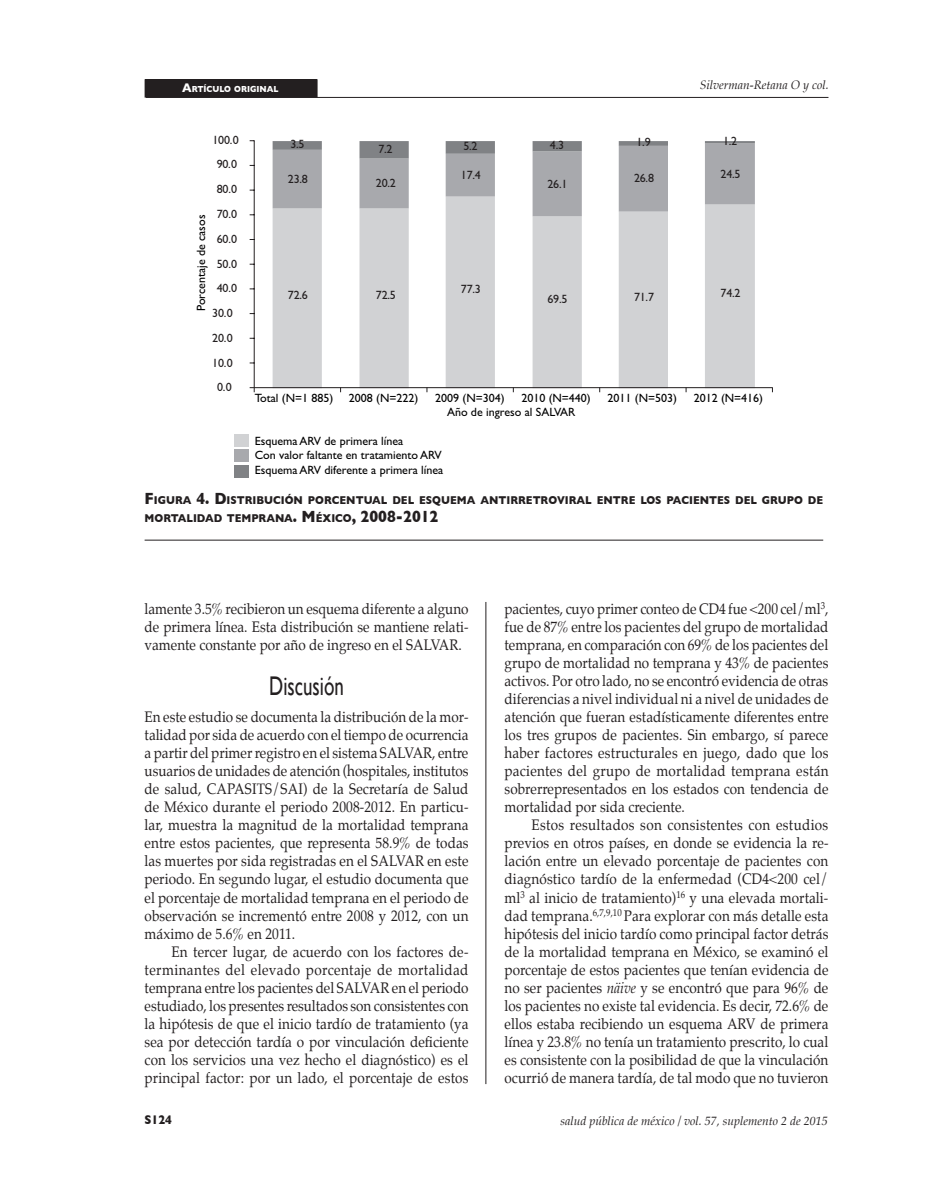
<style>
.page{position:relative;width:944px;height:1200px;background:#fff}
.page>*{position:absolute;margin:0;border:0;box-sizing:border-box;transform-origin:0 0}
.t1{font:27px "Gill Sans";color:#231f20;scale:.7 1}
.t2{font:15px/18px "Palatino";letter-spacing:.005em;color:#231f20;text-align:justify;scale:.9 1}
.t3{font:700 12.75px "Gill Sans";color:#231f20;scale:.9 1}
.t4{font:12px/14.4px "Gill Sans";color:#000001}
.t5{font:12px "Gill Sans";letter-spacing:-.02em;color:#231f20}
.t6{font:italic 12px "Palatino";color:#231f20}
.t7{font:700 11.55px/18px "Gill Sans";color:#231f20;scale:.9 1}
.t8{font:700 8.85px "Gill Sans";color:#fff;scale:.9 1}
.s1{font-size:12.75px}
.s2{font-size:16.5px}
.s3{font-style:italic}
</style>
<div class="page">
<div style="left:145px;top:80px;width:172px;height:17px;background:#231f20"></div>
<hr style="left:146px;top:97px;width:682px;height:1px;background:#231f20">
<hr style="left:486px;top:602px;width:1px;height:481px;background:#231f20">
<hr style="left:145px;top:539px;width:678px;height:1px;background:#231f20">
<hr style="left:254px;top:140px;width:1px;height:252px;background:#231f20">
<div style="left:234px;top:434px;width:14px;height:13px;background:#d1d2d4"></div>
<div style="left:234px;top:464px;width:14px;height:13px;background:#808285"></div>
<div style="left:234px;top:449px;width:14px;height:13px;background:#a8a9ad"></div>
<svg style="left:273px;top:216px;width:482px;height:171px;fill:#d1d2d4"></svg>
<svg style="left:273px;top:141px;width:482px;height:75px"></svg>
<hr style="left:250px;top:387px;width:523px;height:1px;background:#231f20">
<p class="t8" style="left:182px;top:83px;width:109px"><span class="s1">A</span>RTÍCULO ORIGINAL</p>
<p class="t6" style="left:700px;top:76px;width:130px">Silverman-Retana O y col.</p>
<p class="t5" style="left:212px;top:133px;width:28px">100.0</p>
<p class="t5" style="left:217px;top:157px;width:22px">90.0</p>
<p class="t5" style="left:217px;top:182px;width:22px">80.0</p>
<p class="t5" style="left:217px;top:207px;width:22px">70.0</p>
<p class="t4" style="left:194px;top:311px;width:98px;rotate:-90deg">Porcentaje de casos</p>
<p class="t5" style="left:217px;top:232px;width:22px">60.0</p>
<p class="t5" style="left:217px;top:256px;width:22px">50.0</p>
<p class="t5" style="left:217px;top:281px;width:22px">40.0</p>
<p class="t5" style="left:212px;top:306px;width:22px">30.0</p>
<p class="t5" style="left:212px;top:331px;width:22px">20.0</p>
<p class="t5" style="left:212px;top:355px;width:22px">10.0</p>
<p class="t5" style="left:290px;top:137px;width:16px">3.5</p>
<p class="t5" style="left:288px;top:171px;width:22px">23.8</p>
<p class="t5" style="left:378px;top:141px;width:16px">7.2</p>
<p class="t5" style="left:463px;top:139px;width:16px">5.2</p>
<p class="t5" style="left:550px;top:138px;width:16px">4.3</p>
<p class="t5" style="left:636px;top:135px;width:16px">1.9</p>
<p class="t5" style="left:723px;top:134px;width:16px">1.2</p>
<p class="t5" style="left:376px;top:176px;width:22px">20.2</p>
<p class="t5" style="left:461px;top:168px;width:22px">17.4</p>
<p class="t5" style="left:547px;top:176px;width:22px">26.1</p>
<p class="t5" style="left:634px;top:171px;width:22px">26.8</p>
<p class="t5" style="left:721px;top:166px;width:22px">24.5</p>
<p class="t5" style="left:288px;top:288px;width:22px">72.6</p>
<p class="t5" style="left:376px;top:288px;width:22px">72.5</p>
<p class="t5" style="left:461px;top:282px;width:22px">77.3</p>
<p class="t5" style="left:547px;top:292px;width:22px">69.5</p>
<p class="t5" style="left:634px;top:289px;width:22px">71.7</p>
<p class="t5" style="left:721px;top:286px;width:22px">74.2</p>
<p class="t5" style="left:217px;top:380px;width:16px">0.0</p>
<p class="t4" style="left:255px;top:390px;width:80px">Total (N=1 885)</p>
<p class="t4" style="left:349px;top:390px;width:71px">2008 (N=222)</p>
<p class="t4" style="left:435px;top:390px;width:71px">2009 (N=304)</p>
<p class="t4" style="left:521px;top:390px;width:71px">2010 (N=440)</p>
<p class="t4" style="left:608px;top:390px;width:71px">2011 (N=503)</p>
<p class="t4" style="left:694px;top:390px;width:71px">2012 (N=416)</p>
<p class="t4" style="left:447px;top:405px;width:130px">Año de ingreso al SALVAR</p>
<p class="t4" style="left:255px;top:433px;width:190px">Esquema ARV de primera línea<br>Con valor faltante en tratamiento ARV<br>Esquema ARV diferente a primera línea</p>
<p class="t7" style="left:145px;top:491px;width:756px"><span class="s2">F</span>IGURA <span class="s2">4. D</span>ISTRIBUCIÓN PORCENTUAL DEL ESQUEMA ANTIRRETROVIRAL ENTRE LOS PACIENTES DEL GRUPO DE<br>MORTALIDAD TEMPRANA<span class="s2">. M</span> ÉXICO<span class="s2">, 2008-2012</span></p>
<p class="t2" style="left:145px;top:600px;width:362px">lamente 3.5% recibieron un esquema diferente a alguno de primera línea. Esta distribución se mantiene relati&shy;vamente constante por año de ingreso en el SALVAR.</p>
<h1 class="t1" style="left:269px;top:670px;width:108px">Discusión</h1>
<p class="t2" style="left:145px;top:708px;width:361px">En este estudio se documenta la distribución de la mor&shy;talidad por sida de acuerdo con el tiempo de ocurrencia a partir del primer registro en el sistema SALVAR, entre usuarios de unidades de atención (hospitales, institutos de salud, CAPASITS/SAI) de la Secretaría de Salud de México durante el periodo 2008-2012. En particu&shy;lar, muestra la magnitud de la mortalidad temprana entre estos pacientes, que representa 58.9% de todas las muertes por sida registradas en el SALVAR en este periodo. En segundo lugar, el estudio documenta que el porcentaje de mortalidad temprana en el periodo de observación se incrementó entre 2008 y 2012, con un máximo de 5.6% en 2011.</p>
<p class="t2" style="left:145px;top:942px;width:362px;text-indent:27px">En tercer lugar, de acuerdo con los factores de&shy;terminantes del elevado porcentaje de mortalidad temprana entre los pacientes del SALVAR en el periodo estudiado, los presentes resultados son consistentes con la hipótesis de que el inicio tardío de tratamiento (ya sea por detección tardía o por vinculación deficiente con los servicios una vez hecho el diagnóstico) es el principal factor: por un lado, el porcentaje de estos</p>
<p class="t2" style="left:505px;top:600px;width:362px">pacientes, cuyo primer conteo de CD4 fue &lt;200 cel/ml<sup>3</sup>, fue de 87% entre los pacientes del grupo de mortalidad temprana, en comparación con 69% de los pacientes del grupo de mortalidad no temprana y 43% de pacientes activos. Por otro lado, no se encontró evidencia de otras diferencias a nivel individual ni a nivel de unidades de atención que fueran estadísticamente diferentes entre los tres grupos de pacientes. Sin embargo, sí parece haber factores estructurales en juego, dado que los pacientes del grupo de mortalidad temprana están sobrerrepresentados en los estados con tendencia de mortalidad por sida creciente.</p>
<p class="t2" style="left:505px;top:816px;width:361px;text-indent:27px">Estos resultados son consistentes con estudios previos en otros países, en donde se evidencia la re&shy;lación entre un elevado porcentaje de pacientes con diagnóstico tardío de la enfermedad (CD4&lt;200 cel/ ml<sup>3</sup> al inicio de tratamiento)<sup>16</sup> y una elevada mortali&shy;dad temprana.<sup>6,7,9,10</sup> Para explorar con más detalle esta hipótesis del inicio tardío como principal factor detrás de la mortalidad temprana en México, se examinó el porcentaje de estos pacientes que tenían evidencia de no ser pacientes <span class="s3">näive</span> y se encontró que para 96% de los pacientes no existe tal evidencia. Es decir, 72.6% de ellos estaba recibiendo un esquema ARV de primera línea y 23.8% no tenía un tratamiento prescrito, lo cual es consistente con la posibilidad de que la vinculación ocurrió de manera tardía, de tal modo que no tuvieron</p>
<p class="t3" style="left:145px;top:1111px;width:32px">S124</p>
<p class="t6" style="left:560px;top:1111px;width:269px">salud pública de méxico / vol. 57, suplemento 2 de 2015</p>
</div>
